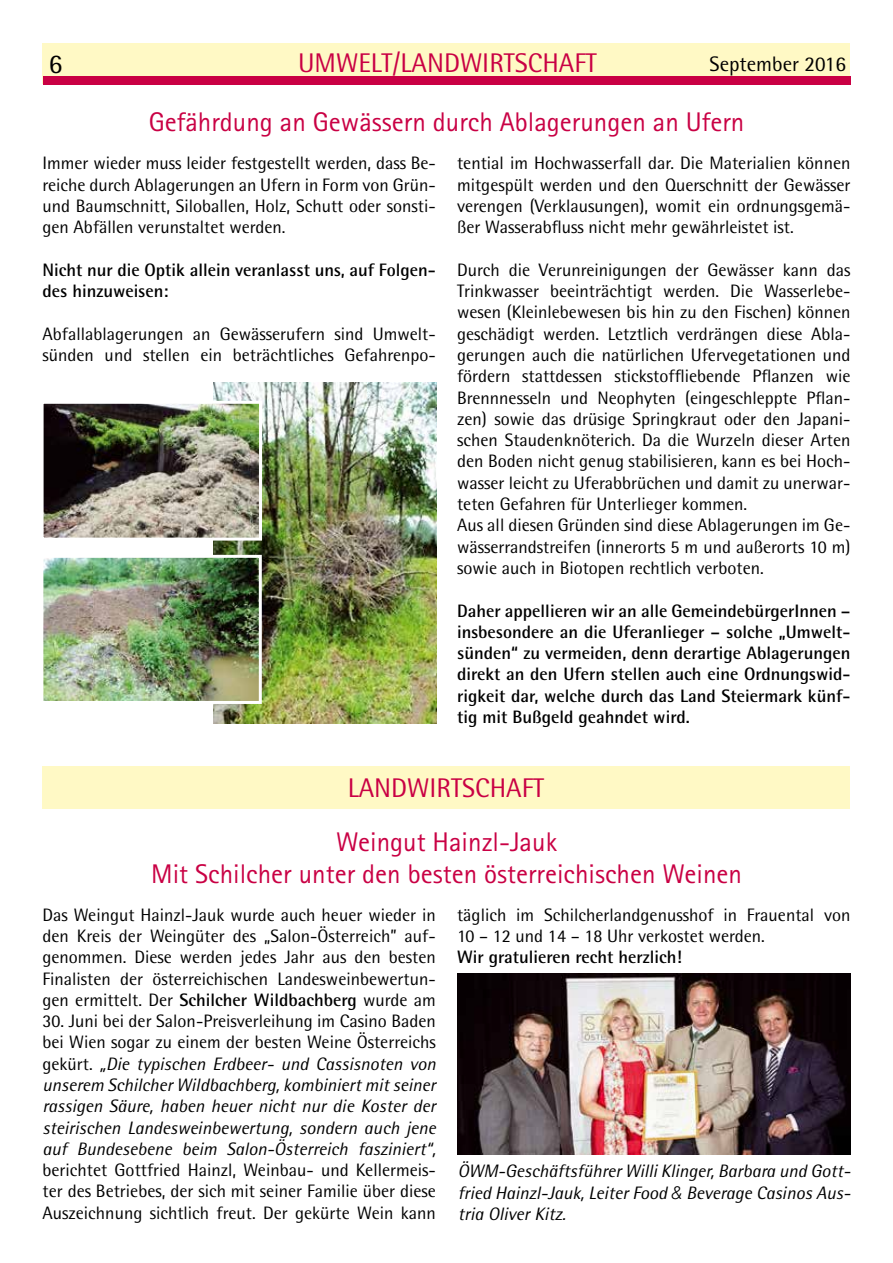
<style>
.page{position:relative;width:893px;height:1263px;background:#fff}
.page>*{position:absolute;margin:0;border:0;box-sizing:border-box;transform-origin:0 0}
.t1{font:27px/32.4px "Rotis Sans Serif";color:#c90044;text-align:center}
.t2{font:27px "Rotis Semi Sans";color:#c90044}
.t3{font:27px "Rotis Semi Sans";color:#000}
.t4{font:21px "Rotis Semi Sans";color:#000}
.t5{font:18px/21.3px "Rotis Semi Sans";color:#000;text-align:justify}
.t6{font:italic 18px/21.3px "Rotis Semi Sans";color:#000;text-align:justify}
.t7{font:700 18px/21.3px "Rotis Semi Sans";color:#000}
.s1{font-weight:700}
.s2{font-style:normal}
.s3{font-family:"Helvetica Neue LT Std";font-weight:300}
</style>
<div class="page">
<div style="left:43px;top:43px;width:807px;height:41px;background:#fff9c5"></div>
<div style="left:43px;top:77px;width:808px;height:8px;background:#c90044"></div>
<img style="left:214px;top:383px;width:222px;height:340px">
<img style="left:45px;top:405px;width:213px;height:132px">
<div style="left:41px;top:401px;width:221px;height:140px;border:3px solid #fff"></div>
<img style="left:44px;top:559px;width:214px;height:141px">
<div style="left:40px;top:555px;width:222px;height:149px;border:3px solid #fff"></div>
<div style="left:43px;top:766px;width:807px;height:43px;background:#fff9c5"></div>
<img style="left:458px;top:973px;width:392px;height:181px">
<h1 class="t3" style="left:49px;top:48px;width:15px">6</h1>
<h1 class="t2" style="left:298px;top:47px;width:300px">UMWELT/LANDWIRTSCHAFT</h1>
<p class="t4" style="left:710px;top:51px;width:138px">September 2016</p>
<h1 class="t1" style="left:149px;top:106px;width:597px">Gefährdung an Gewässern durch Ablagerungen an Ufern</h1>
<p class="t5" style="left:43px;top:152px;width:395px">Immer wieder muss leider festgestellt werden, dass Be&shy;reiche durch Ablagerungen an Ufern in Form von Grün&shy;und Baumschnitt, Siloballen, Holz, Schutt oder sonsti&shy;gen Abfällen verunstaltet werden.</p>
<p class="t7" style="left:43px;top:259px;width:395px">Nicht nur die Optik allein veranlasst uns, auf Folgen&shy;des hinzuweisen:</p>
<p class="t5" style="left:43px;top:323px;width:395px">Abfallablagerungen an Gewässerufern sind Umwelt&shy;sünden und stellen ein beträchtliches Gefahrenpo-</p>
<p class="t5" style="left:457px;top:152px;width:395px">tential im Hochwasserfall dar. Die Materialien können mitgespült werden und den Querschnitt der Gewässer verengen (Verklausungen), womit ein ordnungsgemä&shy;ßer Wasserabfluss nicht mehr gewährleistet ist.</p>
<p class="t5" style="left:457px;top:259px;width:395px;text-align:left">Durch die Verunreinigungen der Gewässer kann das Trinkwasser beeinträchtigt werden. Die Wasserlebe&shy;wesen (Kleinlebewesen bis hin zu den Fischen) können geschädigt werden. Letztlich verdrängen diese Abla&shy;gerungen auch die natürlichen Ufervegetationen und fördern stattdessen stickstoffliebende Pflanzen wie Brennnesseln und Neophyten (eingeschleppte Pflan&shy;zen) sowie das drüsige Springkraut oder den Japani&shy;schen Staudenknöterich. Da die Wurzeln dieser Arten den Boden nicht genug stabilisieren, kann es bei Hoch&shy;wasser leicht zu Uferabbrüchen und damit zu unerwar&shy;teten Gefahren für Unterlieger kommen.<br>Aus all diesen Gründen sind diese Ablagerungen im Ge&shy;wässerrandstreifen (innerorts 5 m und außerorts 10 m) sowie auch in Biotopen rechtlich verboten.</p>
<p class="t7" style="left:457px;top:599px;width:395px;text-align:justify">Daher appellieren wir an alle GemeindebürgerInnen – insbesondere an die Uferanlieger – solche „Umwelt&shy;sünden“ zu vermeiden, denn derartige Ablagerungen direkt an den Ufern stellen auch eine Ordnungswid&shy;rigkeit dar, welche durch das Land Steiermark künf&shy;tig mit Bußgeld geahndet wird.</p>
<h1 class="t2" style="left:348px;top:772px;width:198px">LANDWIRTSCHAFT</h1>
<h1 class="t1" style="left:151px;top:825px;width:592px">Weingut Hainzl-Jauk<br>Mit Schilcher unter den besten österreichischen Weinen</h1>
<p class="t5" style="left:43px;top:904px;width:395px">Das Weingut Hainzl-Jauk wurde auch heuer wieder in den Kreis der Weingüter des „Salon-Österreich” auf&shy;genommen. Diese werden jedes Jahr aus den besten Finalisten der österreichischen Landesweinbewertun&shy;gen ermittelt. Der <span class="s1">Schilcher Wildbachberg</span> wurde am</p>
<p class="t6" style="left:43px;top:1010px;width:395px"><span class="s2">30. Juni bei der Salon-Preisverleihung im Casino Baden bei Wien sogar zu einem der besten Weine Österreichs gekürt.</span> „Die typischen Erdbeer- und Cassisnoten von unserem Schilcher Wildbachberg, kombiniert mit seiner rassigen Säure, haben heuer nicht nur die Koster der steirischen Landesweinbewertung, sondern auch jene auf Bundesebene beim Salon-Österreich fasziniert“,</p>
<p class="t5" style="left:43px;top:1159px;width:395px">berichtet Gottfried Hainzl, Weinbau- und Kellermeis&shy;ter des Betriebes, der sich mit seiner Familie über diese Auszeichnung sichtlich freut. Der gekürte Wein kann</p>
<p class="t5" style="left:457px;top:904px;width:395px">täglich im Schilcherlandgenusshof in Frauental von<br>10 – 12 und 14 – 18 Uhr verkostet werden.</p>
<p class="t7" style="left:457px;top:946px;width:226px">Wir gratulieren recht herzlich!</p>
<p class="t6" style="left:458px;top:1160px;width:394px">ÖWM-Geschäftsführer Willi Klinger, Barbara und Gott&shy;fried Hainzl-Jauk, Leiter Food <span class="s3">&amp;</span> Beverage Casinos Aus&shy;tria Oliver Kitz.</p>
</div>
